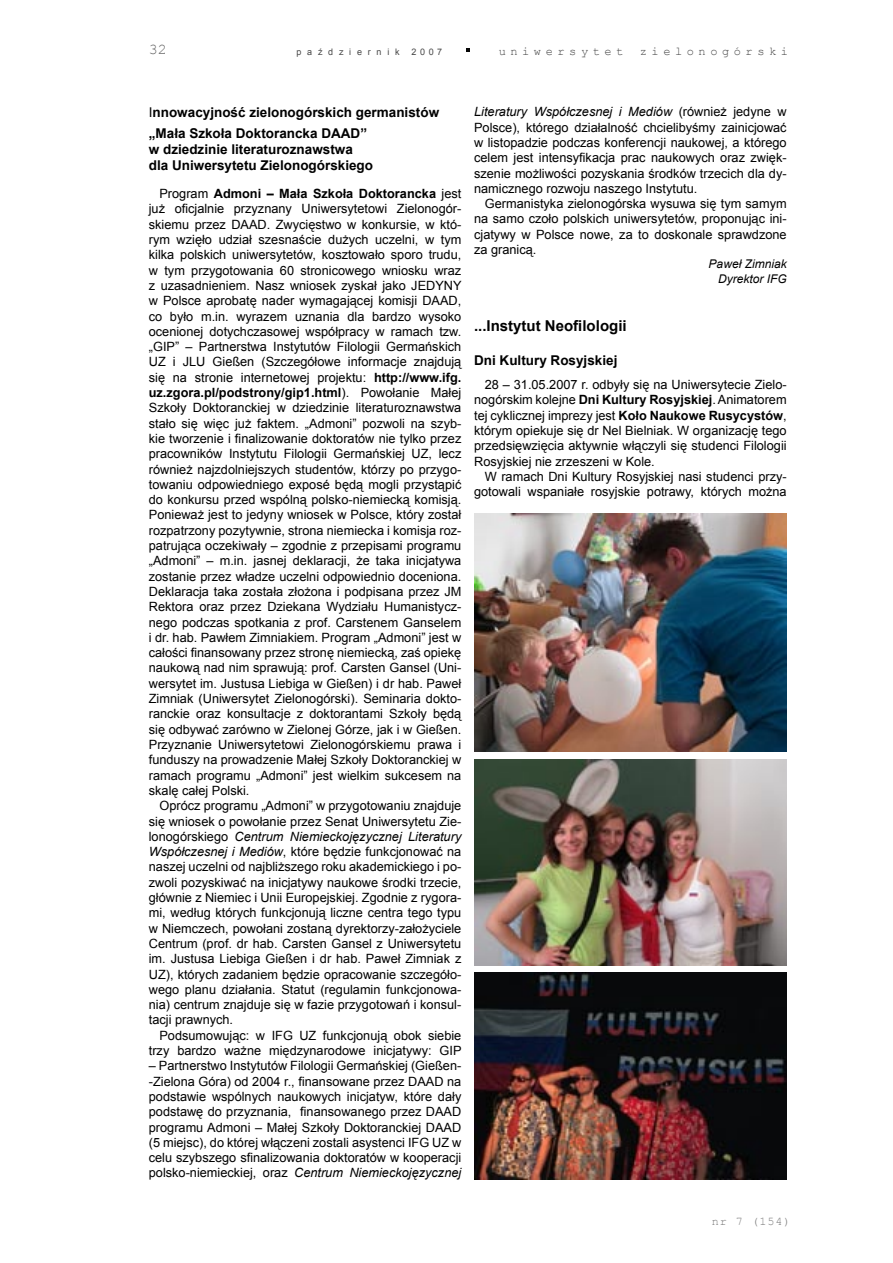
<style>
.page{position:relative;width:893px;height:1263px;background:#fff}
.page>*{position:absolute;margin:0;border:0;box-sizing:border-box;transform-origin:0 0}
.t1{font:700 15px "Arial";color:#000}
.t2{font:15px "Courier New";color:#636363}
.t3{font:700 13.5px/20.4px "Arial";color:#000}
.t4{font:12.75px/15.3px "Arial";color:#000;text-align:justify}
.t5{font:12px "Courier New";letter-spacing:.38em;color:#484848}
.t6{font:italic 12px/14.4px "Arial";color:#000;text-align:right}
.t7{font:11.85px "Courier New";color:#7c7c7c}
.t8{font:9px "Arial";letter-spacing:.64em;color:#484848}
.s1{font-weight:400}
.s2{font-weight:700}
.s3{font-style:italic}
</style>
<div class="page">
<svg style="left:466px;top:49px;width:4px;height:3px"></svg>
<img style="left:474px;top:760px;width:313px;height:206px">
<img style="left:474px;top:514px;width:312px;height:238px">
<img style="left:474px;top:973px;width:313px;height:206px">
<p class="t2" style="left:149px;top:40px;width:19px">32</p>
<p class="t8" style="left:296px;top:46px;width:105px">październik</p>
<p class="t8" style="left:411px;top:46px;width:32px">2007</p>
<p class="t5" style="left:499px;top:44px;width:126px">uniwersytet</p>
<p class="t5" style="left:640px;top:44px;width:150px">zielonogórski</p>
<p class="t3" style="left:149px;top:103px;width:292px"><span class="s1">I</span>nnowacyjność zielonogórskich germanistów „Mała Szkoła Doktorancka DAAD”</p>
<p class="t3" style="left:149px;top:141px;width:226px;line-height:16.2px">w dziedzinie literaturoznawstwa dla Uniwersytetu Zielonogórskiego</p>
<p class="t4" style="left:149px;top:186px;width:314px;text-indent:11px">Program <span class="s2">Admoni – Mała Szkoła Doktorancka</span> jest już oficjalnie przyznany Uniwersytetowi Zielonogór&shy;skiemu przez DAAD. Zwycięstwo w konkursie, w któ&shy;rym wzięło udział szesnaście dużych uczelni, w tym kilka polskich uniwersytetów, kosztowało sporo trudu, w tym przygotowania 60 stronicowego wniosku wraz z uzasadnieniem. Nasz wniosek zyskał jako JEDYNY w Polsce aprobatę nader wymagającej komisji DAAD, co było m.in. wyrazem uznania dla bardzo wysoko ocenionej dotychczasowej współpracy w ramach tzw. „GIP” – Partnerstwa Instytutów Filologii Germańskich UZ i JLU Gießen (Szczegółowe informacje znajdują się na stronie internetowej projektu: <span class="s2">http://www.ifg. uz.zgora.pl/podstrony/gip1.html</span>). Powołanie Małej Szkoły Doktoranckiej w dziedzinie literaturoznawstwa stało się więc już faktem. „Admoni” pozwoli na szyb&shy;kie tworzenie i finalizowanie doktoratów nie tylko przez pracowników Instytutu Filologii Germańskiej UZ, lecz również najzdolniejszych studentów, którzy po przygo&shy;towaniu odpowiedniego exposé będą mogli przystąpić do konkursu przed wspólną polsko-niemiecką komisją.<br>Ponieważ jest to jedyny wniosek w Polsce, który został rozpatrzony pozytywnie, strona niemiecka i komisja roz&shy;patrująca oczekiwały – zgodnie z przepisami programu „Admoni” – m.in. jasnej deklaracji, że taka inicjatywa zostanie przez władze uczelni odpowiednio doceniona.<br>Deklaracja taka została złożona i podpisana przez JM Rektora oraz przez Dziekana Wydziału Humanistycz&shy;nego podczas spotkania z prof. Carstenem Ganselem i dr. hab. Pawłem Zimniakiem. Program „Admoni” jest w całości finansowany przez stronę niemiecką, zaś opiekę naukową nad nim sprawują: prof. Carsten Gansel (Uni&shy;wersytet im. Justusa Liebiga w Gießen) i dr hab. Paweł Zimniak (Uniwersytet Zielonogórski). Seminaria dokto&shy;ranckie oraz konsultacje z doktorantami Szkoły będą się odbywać zarówno w Zielonej Górze, jak i w Gießen.<br>Przyznanie Uniwersytetowi Zielonogórskiemu prawa i funduszy na prowadzenie Małej Szkoły Doktoranckiej w ramach programu „Admoni” jest wielkim sukcesem na skalę całej Polski.</p>
<p class="t4" style="left:149px;top:798px;width:314px;text-indent:11px">Oprócz programu „Admoni” w przygotowaniu znajduje się wniosek o powołanie przez Senat Uniwersytetu Zie&shy;lonogórskiego <span class="s3">Centrum Niemieckojęzycznej Literatury Współczesnej i Mediów</span>, które będzie funkcjonować na naszej uczelni od najbliższego roku akademickiego i po&shy;zwoli pozyskiwać na inicjatywy naukowe środki trzecie, głównie z Niemiec i Unii Europejskiej. Zgodnie z rygora&shy;mi, według których funkcjonują liczne centra tego typu w Niemczech, powołani zostaną dyrektorzy-założyciele Centrum (prof. dr hab. Carsten Gansel z Uniwersytetu im. Justusa Liebiga Gießen i dr hab. Paweł Zimniak z UZ), których zadaniem będzie opracowanie szczegóło&shy;wego planu działania. Statut (regulamin funkcjonowa&shy;nia) centrum znajduje się w fazie przygotowań i konsul&shy;tacji prawnych.</p>
<p class="t4" style="left:149px;top:1028px;width:314px;text-align:right">Podsumowując: w IFG UZ funkcjonują obok siebie trzy bardzo ważne międzynarodowe inicjatywy: GIP</p>
<p class="t4" style="left:149px;top:1058px;width:314px">– Partnerstwo Instytutów Filologii Germańskiej (Gießen--Zielona Góra) od 2004 r., finansowane przez DAAD na podstawie wspólnych naukowych inicjatyw, które dały podstawę do przyznania, finansowanego przez DAAD programu Admoni – Małej Szkoły Doktoranckiej DAAD (5 miejsc), do której włączeni zostali asystenci IFG UZ w celu szybszego sfinalizowania doktoratów w kooperacji polsko-niemieckiej, oraz <span class="s3">Centrum Niemieckojęzycznej</span></p>
<p class="t4" style="left:474px;top:104px;width:314px"><span class="s3">Literatury Współczesnej i Mediów</span> (również jedyne w Polsce), którego działalność chcielibyśmy zainicjować w listopadzie podczas konferencji naukowej, a którego celem jest intensyfikacja prac naukowych oraz zwięk&shy;szenie możliwości pozyskania środków trzecich dla dy&shy;namicznego rozwoju naszego Instytutu.</p>
<p class="t4" style="left:474px;top:196px;width:314px;text-indent:11px">Germanistyka zielonogórska wysuwa się tym samym na samo czoło polskich uniwersytetów, proponując ini&shy;cjatywy w Polsce nowe, za to doskonale sprawdzone za granicą.</p>
<p class="t6" style="left:709px;top:257px;width:80px">Paweł Zimniak<br>Dyrektor IFG</p>
<p class="t1" style="left:474px;top:315px;width:154px">...Instytut Neofilologii</p>
<p class="t3" style="left:474px;top:350px;width:145px">Dni Kultury Rosyjskiej</p>
<p class="t4" style="left:474px;top:377px;width:314px;text-indent:11px">28 – 31.05.2007 r. odbyły się na Uniwersytecie Zielo&shy;nogórskim kolejne <span class="s2">Dni Kultury Rosyjskiej</span>. Animatorem tej cyklicznej imprezy jest <span class="s2">Koło Naukowe Rusycystów</span>, którym opiekuje się dr Nel Bielniak. W organizację tego przedsięwzięcia aktywnie włączyli się studenci Filologii Rosyjskiej nie zrzeszeni w Kole.</p>
<p class="t4" style="left:474px;top:469px;width:314px;text-align:right">W ramach Dni Kultury Rosyjskiej nasi studenci przy&shy;gotowali wspaniałe rosyjskie potrawy, których można</p>
<p class="t7" style="left:712px;top:1214px;width:80px">nr 7 (154)</p>
</div>
